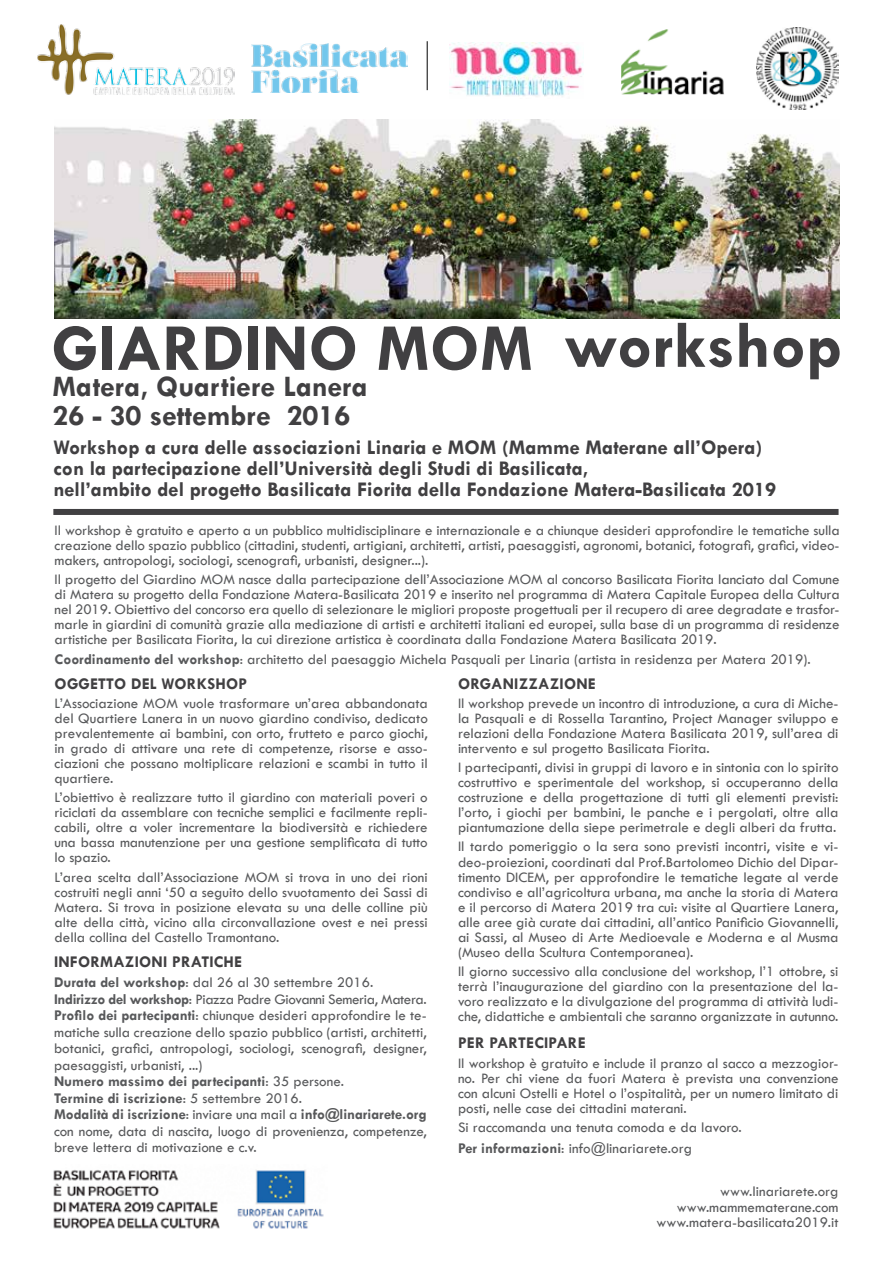
<style>
.page{position:relative;width:893px;height:1263px;background:#fff}
.page>*{position:absolute;margin:0;border:0;box-sizing:border-box;transform-origin:0 0}
.t1{font:700 67.5px "Tw Cen";color:#414042}
.t2{font:700 30px "Tw Cen";color:#414042}
.t3{font:700 21px/21px "Tw Cen";color:#414042}
.t4{font:700 16.5px "Tw Cen";letter-spacing:.01em;color:#414042}
.t5{font:15px/15px "Tw Cen";color:#58595b;text-align:justify}
.s1{font-weight:700}
</style>
<div class="page">
<img style="left:55px;top:120px;width:785px;height:199px">
<img style="left:449px;top:43px;width:134px;height:54px">
<img style="left:37px;top:24px;width:197px;height:71px">
<img style="left:252px;top:44px;width:155px;height:49px">
<img style="left:621px;top:30px;width:103px;height:64px">
<img style="left:53px;top:1170px;width:271px;height:59px">
<hr style="left:427px;top:41px;width:1px;height:49px;background:#000">
<img style="left:757px;top:28px;width:81px;height:82px">
<div style="left:53px;top:509px;width:785px;height:6px;background:#414042"></div>
<h1 class="t1" style="left:52px;top:308px;width:483px">GIARDINO MOM</h1>
<h2 class="t2" style="left:53px;top:369px;width:317px">Matera, Quartiere Lanera</h2>
<h2 class="t2" style="left:53px;top:398px;width:299px">26 - 30 settembre 2016</h2>
<h1 class="t1" style="left:564px;top:305px;width:279px">workshop</h1>
<h3 class="t3" style="left:53px;top:436px;width:725px">Workshop a cura delle associazioni Linaria e MOM (Mamme Materane all’Opera) con la partecipazione dell’Università degli Studi di Basilicata,<br>nell’ambito del progetto Basilicata Fiorita della Fondazione Matera-Basilicata 2019</h3>
<p class="t5" style="left:55px;top:523px;width:786px">Il workshop è gratuito e aperto a un pubblico multidisciplinare e internazionale e a chiunque desideri approfondire le tematiche sulla creazione dello spazio pubblico (cittadini, studenti, artigiani, architetti, artisti, paesaggisti, agronomi, botanici, fotografi, grafici, video&shy;makers, antropologi, sociologi, scenografi, urbanisti, designer...).</p>
<p class="t5" style="left:55px;top:572px;width:787px">Il progetto del Giardino MOM nasce dalla partecipazione dell’Associazione MOM al concorso Basilicata Fiorita lanciato dal Comune di Matera su progetto della Fondazione Matera-Basilicata 2019 e inserito nel programma di Matera Capitale Europea della Cultura nel 2019. Obiettivo del concorso era quello di selezionare le migliori proposte progettuali per il recupero di aree degradate e trasfor&shy;marle in giardini di comunità grazie alla mediazione di artisti e architetti italiani ed europei, sulla base di un programma di residenze artistiche per Basilicata Fiorita, la cui direzione artistica è coordinata dalla Fondazione Matera Basilicata 2019.</p>
<p class="t5" style="left:55px;top:651px;width:758px"><span class="s1">Coordinamento del workshop</span>: architetto del paesaggio Michela Pasquali per Linaria (artista in residenza per Matera 2019).</p>
<p class="t4" style="left:55px;top:674px;width:120px">Oggetto del wor</p>
<p class="t4" style="left:197px;top:674px;width:52px">kshop</p>
<p class="t5" style="left:55px;top:696px;width:375px">L’Associazione MOM vuole trasformare un’area abbandonata del Quartiere Lanera in un nuovo giardino condiviso, dedicato prevalentemente ai bambini, con orto, frutteto e parco giochi, in grado di attivare una rete di competenze, risorse e asso&shy;ciazioni che possano moltiplicare relazioni e scambi in tutto il quartiere.</p>
<p class="t5" style="left:55px;top:790px;width:375px">L’obiettivo è realizzare tutto il giardino con materiali poveri o riciclati da assemblare con tecniche semplici e facilmente repli&shy;cabili, oltre a voler incrementare la biodiversità e richiedere una bassa manutenzione per una gestione semplificata di tutto lo spazio.</p>
<p class="t5" style="left:55px;top:869px;width:375px">L’area scelta dall’Associazione MOM si trova in uno dei rioni costruiti negli anni ‘50 a seguito dello svuotamento dei Sassi di Matera. Si trova in posizione elevata su una delle colline più alte della città, vicino alla circonvallazione ovest e nei pressi della collina del Castello Tramontano.</p>
<p class="t4" style="left:54px;top:951px;width:17px">Informa</p>
<p class="t4" style="left:125px;top:951px;width:19px">zioni</p>
<p class="t4" style="left:172px;top:951px;width:72px">pratiche</p>
<p class="t5" style="left:54px;top:974px;width:374px;line-height:16.5px;text-align:left"><span class="s1">Durata del workshop</span>: dal 26 al 30 settembre 2016.<br><span class="s1">Indirizzo del workshop</span>: Piazza Padre Giovanni Semeria, Matera.<br><span class="s1">Profilo dei partecipanti</span>: chiunque desideri approfondire le te&shy;matiche sulla creazione dello spazio pubblico (artisti, architetti, botanici, grafici, antropologi, sociologi, scenografi, designer, paesaggisti, urbanisti, ...)<br><span class="s1">Numero massimo dei partecipanti</span>: 35 persone.<br><span class="s1">Termine di iscrizione</span>: 5 settembre 2016.<br><span class="s1">Modalità di iscrizione</span>: inviare una mail a <span class="s1">info@linariarete.org </span>con nome, data di nascita, luogo di provenienza, competenze, breve lettera di motivazione e c.v.</p>
<p class="t4" style="left:458px;top:674px;width:23px">Organi</p>
<p class="t4" style="left:519px;top:674px;width:79px">zzazion e</p>
<p class="t5" style="left:458px;top:696px;width:382px">Il workshop prevede un incontro di introduzione, a cura di Miche&shy;la Pasquali e di Rossella Tarantino, Project Manager sviluppo e relazioni della Fondazione Matera Basilicata 2019, sull’area di intervento e sul progetto Basilicata Fiorita.</p>
<p class="t5" style="left:458px;top:760px;width:382px">I partecipanti, divisi in gruppi di lavoro e in sintonia con lo spirito costruttivo e sperimentale del workshop, si occuperanno della costruzione e della progettazione di tutti gli elementi previsti: l’orto, i giochi per bambini, le panche e i pergolati, oltre alla piantumazione della siepe perimetrale e degli alberi da frutta.</p>
<p class="t5" style="left:458px;top:839px;width:382px">Il tardo pomeriggio o la sera sono previsti incontri, visite e vi&shy;deo-proiezioni, coordinati dal Prof.Bartolomeo Dichio del Dipar&shy;timento DICEM, per approfondire le tematiche legate al verde condiviso e all’agricoltura urbana, ma anche la storia di Matera e il percorso di Matera 2019 tra cui: visite al Quartiere Lanera, alle aree già curate dai cittadini, all’antico Panificio Giovannelli, ai Sassi, al Museo di Arte Medioevale e Moderna e al Musma (Museo della Scultura Contemporanea).</p>
<p class="t5" style="left:458px;top:963px;width:382px">Il giorno successivo alla conclusione del workshop, l’1 ottobre, si terrà l’inaugurazione del giardino con la presentazione del la&shy;voro realizzato e la divulgazione del programma di attività ludi&shy;che, didattiche e ambientali che saranno organizzate in autunno.</p>
<p class="t4" style="left:458px;top:1033px;width:127px">PER PARTECIPARE</p>
<p class="t5" style="left:458px;top:1055px;width:382px">Il workshop è gratuito e include il pranzo al sacco a mezzogior&shy;no. Per chi viene da fuori Matera è prevista una convenzione con alcuni Ostelli e Hotel o l’ospitalità, per un numero limitato di posti, nelle case dei cittadini materani.</p>
<p class="t5" style="left:458px;top:1117px;width:285px;line-height:20.7px">Si raccomanda una tenuta comoda e da lavoro.<br><span class="s1">Per informazioni</span>: info@linariarete.org</p>
<p class="t5" style="left:657px;top:1184px;width:183px;text-align:right">www.linariarete.org www.mammematerane.com www.matera-basilicata2019.it</p>
</div>
